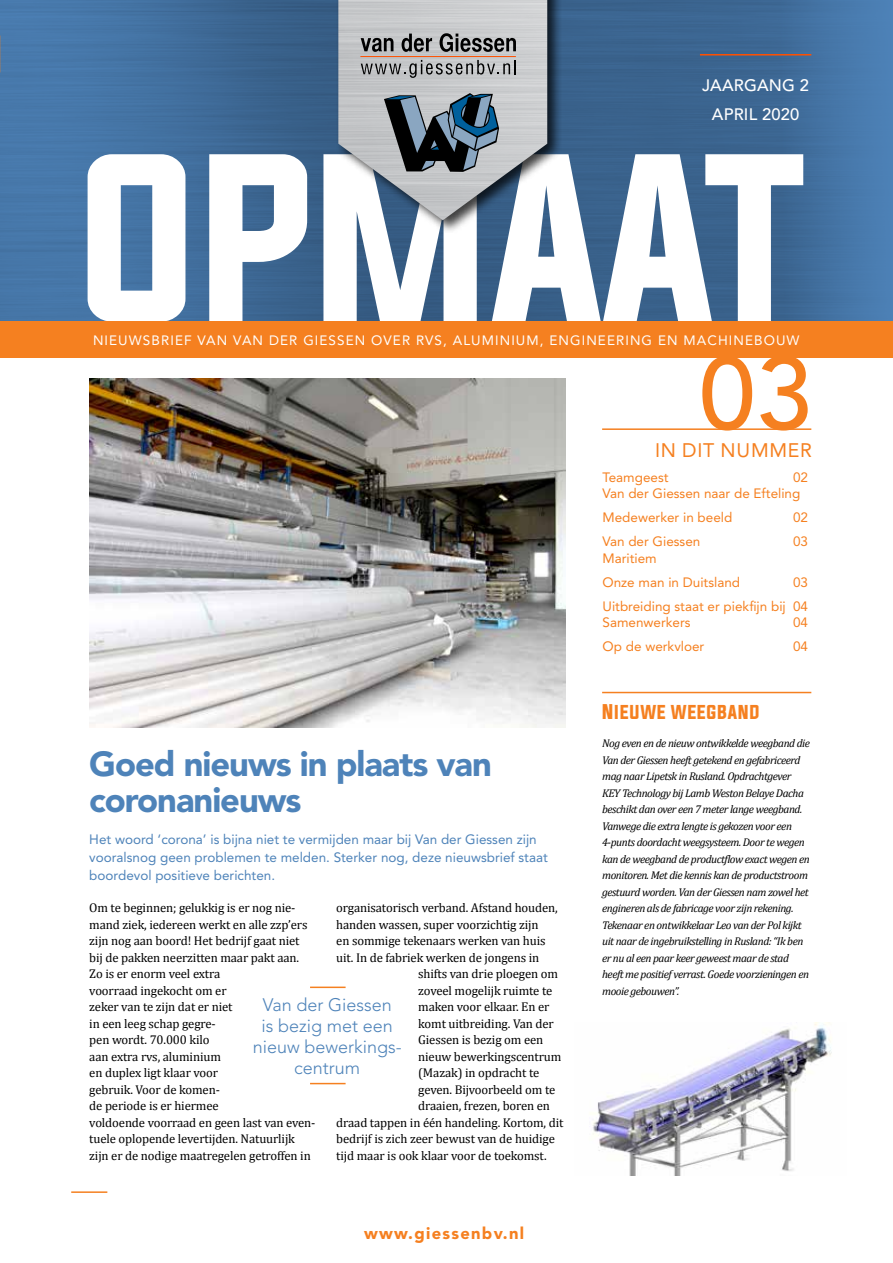
<style>
.page{position:relative;width:893px;height:1263px;background:#fff}
.page>*{position:absolute;margin:0;border:0;box-sizing:border-box;transform-origin:0 0}
.t1{font:202.5px "Evogria";letter-spacing:-.01em;color:#fff}
.t2{font:500 102px "Avenir LT Std";color:#f58020}
.t3{font:900 34.5px/36px "Avenir LT Std";letter-spacing:-.03em;color:#4e83b9}
.t4{font:19.5px "Avenir LT Std";color:#f58020}
.t5{font:300 18px/21px "Avenir LT Std";color:#4e83b9;text-align:center}
.t6{font:18px "Evogria";color:#f58020}
.t7{font:500 16.5px/28.5px "Avenir LT Std";letter-spacing:.01em;color:#fff;text-align:center}
.t8{font:900 16.5px "Avenir LT Std";letter-spacing:.08em;color:#f58020}
.t9{font:13.5px/24px "Avenir LT Std";color:#f58020}
.t10{font:13.5px/18px "Avenir LT Std";color:#4e83b9}
.t11{font:13.5px "Avenir LT Std";letter-spacing:.08em;color:#fff}
.t12{font:12.75px/16.5px "Cambria";letter-spacing:-.01em;color:#000}
.t13{font:italic 11.25px/16.5px "Cambria";letter-spacing:-.04em;color:#000}
</style>
<div class="page">
<img style="left:593px;top:1022px;width:239px;height:154px">
<img style="left:0;top:0;width:893px;height:321px">
<div style="left:335px;top:0;width:227px;height:235px;background:#000;opacity:.75"></div>
<img style="left:338px;top:0;width:209px;height:220px">
<svg style="left:361px;top:38px;width:32px;height:14px"></svg>
<svg style="left:402px;top:34px;width:30px;height:18px"></svg>
<svg style="left:440px;top:33px;width:76px;height:19px"></svg>
<svg style="left:361px;top:60px;width:155px;height:18px;background:#9fa0a2"></svg>
<hr style="left:360px;top:56px;width:156px;height:1px;background:#ff5000">
<svg style="left:384px;top:93px;width:115px;height:79px;background:#5c6a75"></svg>
<div style="left:0;top:321px;width:893px;height:36px;background:#f58020"></div>
<hr style="left:71px;top:1191px;width:36px;height:2px;background:#f58020">
<hr style="left:700px;top:54px;width:111px;height:2px;background:#ff5000">
<img style="left:89px;top:378px;width:476px;height:350px">
<hr style="left:310px;top:986px;width:36px;height:2px;background:#f58020">
<hr style="left:310px;top:1083px;width:36px;height:1px;background:#f58020">
<hr style="left:602px;top:692px;width:209px;height:1px;background:#f58020">
<hr style="left:602px;top:428px;width:209px;height:2px;background:#f58020">
<p class="t7" style="left:702px;top:72px;width:108px">JAARGANG 2 april 2020</p>
<h1 class="t1" style="left:81px;top:96px;width:726px">OPMAAT</h1>
<p class="t11" style="left:93px;top:332px;width:333px">Nieuwsbrief van van der Giessen over RVS</p>
<p class="t11" style="left:443px;top:332px;width:198px">, aluminium, engineering</p>
<p class="t11" style="left:658px;top:332px;width:143px">en machin ebouw</p>
<h2 class="t2" style="left:699px;top:335px;width:115px">03</h2>
<h3 class="t4" style="left:655px;top:439px;width:98px">IN DIT NUMMER</h3>
<h3 class="t3" style="left:89px;top:745px;width:404px">Goed nieuws in plaats van coronanieuws</h3>
<p class="t10" style="left:89px;top:830px;width:460px">Het woord ‘corona’ is bijna niet te vermijden maar bij Van der Giessen zijn vooralsnog geen problemen te melden. Sterker nog, deze nieuwsbrief staat boordevol positieve berichten.</p>
<p class="t12" style="left:89px;top:899px;width:228px">Om te beginnen; gelukkig is er nog nie&shy;mand ziek, iedereen werkt en alle zzp’ers zijn nog aan boord! Het bedrijf gaat niet bij de pakken neerzitten maar pakt aan.<br>Zo is er enorm veel extra<br>voorraad ingekocht om er<br>zeker van te zijn dat er niet<br>in een leeg schap gegre-<br>pen wordt. 70.000 kilo<br>aan extra rvs, aluminium<br>en duplex ligt klaar voor<br>gebruik. Voor de komen-<br>de periode is er hiermee<br>voldoende voorraad en geen last van even&shy;tuele oplopende levertijden. Natuurlijk zijn er de nodige maatregelen getroffen in</p>
<p class="t12" style="left:336px;top:899px;width:223px">organisatorisch verband. Afstand houden,</p>
<p class="t12" style="left:336px;top:916px;width:204px">handen wassen, super voorzichtig zijn</p>
<p class="t12" style="left:336px;top:932px;width:211px">en sommige tekenaars werken van huis</p>
<p class="t12" style="left:336px;top:949px;width:204px">uit. In de fabriek werken de jongens in</p>
<p class="t12" style="left:418px;top:965px;width:141px">shifts van drie ploegen om</p>
<p class="t12" style="left:418px;top:982px;width:136px">zoveel mogelijk ruimte te</p>
<p class="t12" style="left:418px;top:998px;width:133px">maken voor elkaar. En er</p>
<p class="t12" style="left:418px;top:1015px;width:137px">komt uitbreiding. Van der</p>
<p class="t12" style="left:418px;top:1031px;width:127px">Giessen is bezig om een</p>
<p class="t12" style="left:418px;top:1048px;width:145px">nieuw bewerkingscentrum</p>
<p class="t12" style="left:418px;top:1064px;width:123px">(Mazak) in opdracht te</p>
<p class="t12" style="left:418px;top:1081px;width:139px">geven. Bijvoorbeeld om te</p>
<p class="t12" style="left:418px;top:1097px;width:133px">draaien, frezen, boren en</p>
<p class="t12" style="left:336px;top:1114px;width:229px">draad tappen in één handeling. Kortom, dit</p>
<p class="t12" style="left:336px;top:1130px;width:220px">bedrijf is zich zeer bewust van de huidige</p>
<p class="t12" style="left:336px;top:1147px;width:212px">tijd maar is ook klaar voor de toekomst.</p>
<h3 class="t5" style="left:253px;top:995px;width:151px">Van der Giessen<br>is bezig met een nieuw bewerkings&shy;centrum</h3>
<p class="t8" style="left:364px;top:1223px;width:162px">www.giessenbv.nl</p>
<p class="t9" style="left:603px;top:469px;width:207px;line-height:16.5px;text-indent:190px">02<br>Van der Giessen naar de Efteling</p>
<p class="t9" style="left:603px;top:505px;width:131px">Medewerker in beeld</p>
<p class="t9" style="left:793px;top:505px;width:17px">02</p>
<p class="t9" style="left:603px;top:529px;width:99px">Van der Giessen</p>
<p class="t9" style="left:793px;top:529px;width:17px">03</p>
<p class="t9" style="left:603px;top:546px;width:139px">Maritiem<br>Onze man in Duitsland</p>
<p class="t9" style="left:603px;top:465px;width:68px">Teamgeest</p>
<p class="t9" style="left:603px;top:570px;width:207px;text-align:right">03<br>U itbreiding staat er piekfijn bij 04</p>
<p class="t9" style="left:603px;top:610px;width:90px">Samenwerkers</p>
<p class="t9" style="left:793px;top:610px;width:17px">04</p>
<p class="t9" style="left:603px;top:634px;width:103px">Op de werkvloer</p>
<p class="t9" style="left:793px;top:634px;width:17px">04</p>
<h3 class="t6" style="left:602px;top:699px;width:159px">NIEUWE WEEGBAND</h3>
<p class="t13" style="left:602px;top:734px;width:209px">Nog even en de nieuw ontwikkelde weegband die Van der Giessen heeft getekend en gefabriceerd mag naar Lipetsk in Rusland. Opdrachtgever KEY Technology bij Lamb Weston Belaye Dacha beschikt dan over een 7 meter lange weegband.<br>Vanwege die extra lengte is gekozen voor een 4-punts doordacht weegsysteem. Door te wegen kan de weegband de productflow exact wegen en monitoren. Met die kennis kan de productstroom gestuurd worden. Van der Giessen nam zowel het engineren als de fabricage voor zijn rekening.<br>Tekenaar en ontwikkelaar Leo van der Pol kijkt uit naar de ingebruikstelling in Rusland: “Ik ben er nu al een paar keer geweest maar de stad heeft me positief verrast. Goede voorzieningen en mooie gebouwen”.</p>
</div>
